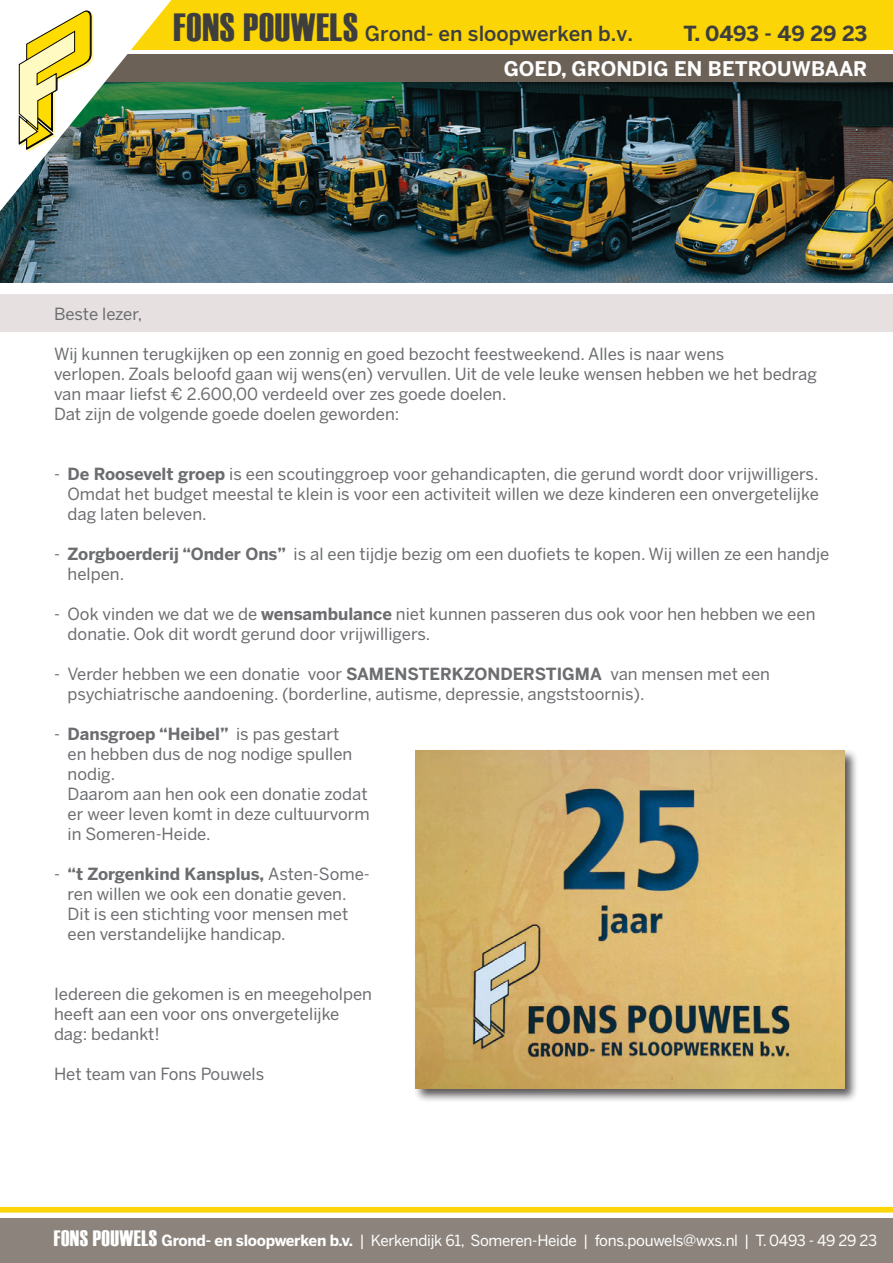
<style>
.page{position:relative;width:893px;height:1263px;background:#fff}
.page>*{position:absolute;margin:0;border:0;box-sizing:border-box;transform-origin:0 0}
.t1{font:500 20.7px "Benton Sans";color:#3e3e3f}
.t2{font:700 20.7px "Benton Sans";letter-spacing:-.01em;color:#3e3e3f}
.t3{font:700 20.1px "Benton Sans";color:#fff}
.t4{font:16.65px/20px "Benton Sans";color:#6c6d70}
.t5{font:15.3px "Benton Sans";letter-spacing:-.02em;color:#fff}
.s1{font-family:"Haettenschweiler";font-weight:400;font-size:39.15px}
.s2{font-weight:700}
.s3{font-family:"Haettenschweiler";font-size:22.2px}
</style>
<div class="page">
<img style="left:0;top:82px;width:893px;height:200px">
<div style="left:97px;top:54px;width:796px;height:28px;background:#6c6157"></div>
<div style="left:101px;top:0;width:792px;height:50px;background:#fbd506"></div>
<img style="left:0;top:0;width:171px;height:211px">
<div style="left:0;top:294px;width:893px;height:38px;background:#e6e1e0"></div>
<div style="left:0;top:1218px;width:893px;height:45px;background:#8c847c"></div>
<div style="left:0;top:1207px;width:893px;height:5px;background:#fbd506"></div>
<div style="left:413px;top:748px;width:445px;height:354px;background:#231f20;opacity:.75"></div>
<img style="left:416px;top:750px;width:428px;height:339px">
<p class="t1" style="left:174px;top:21px;width:461px"><span class="s1">FONS POUWELS</span> Grond- en sloopwerken b.v.</p>
<p class="t2" style="left:683px;top:21px;width:185px">T. 0493 - 49 29 23</p>
<p class="t3" style="left:504px;top:57px;width:365px">GOED, GRONDIG EN BETROUWBAAR</p>
<p class="t4" style="left:54px;top:304px;width:90px">Beste lezer,</p>
<p class="t4" style="left:54px;top:344px;width:764px">Wij kunnen terugkijken op een zonnig en goed bezocht feestweekend. Alles is naar wens<br>verlopen. Zoals beloofd gaan wij wens(en) vervullen. Uit de vele leuke wensen hebben we het bedrag van maar liefst € 2.600,00 verdeeld over zes goede doelen.<br>Dat zijn de volgende goede doelen geworden:</p>
<p class="t4" style="left:68px;top:464px;width:753px;text-align:justify;text-indent:-14px">- <span class="s2">De Roosevelt groep</span> is een scoutinggroep voor gehandicapten, die gerund wordt door vrijwilligers.<br>Omdat het budget meestal te klein is voor een activiteit willen we deze kinderen een onvergetelijke dag laten beleven.</p>
<p class="t4" style="left:68px;top:544px;width:763px;text-indent:-14px">- <span class="s2">Zorgboerderij “Onder Ons”</span> is al een tijdje bezig om een duofiets te kopen. Wij willen ze een handje helpen.</p>
<p class="t4" style="left:68px;top:604px;width:749px;text-indent:-14px">- Ook vinden we dat we de <span class="s2">wensambulance</span> niet kunnen passeren dus ook voor hen hebben we een donatie. Ook dit wordt gerund door vrijwilligers.</p>
<p class="t4" style="left:68px;top:664px;width:704px;text-indent:-14px">- Verder hebben we een donatie voor <span class="s2">SAMENSTERKZONDERSTIGMA</span> van mensen met een psychiatrische aandoening. (borderline, autisme, depressie, angststoornis).</p>
<p class="t4" style="left:68px;top:724px;width:304px;text-indent:-14px">- <span class="s2">Dansgroep “Heibel”</span> is pas gestart<br>en hebben dus de nog nodige spullen nodig.<br>Daarom aan hen ook een donatie zodat er weer leven komt in deze cultuurvorm in Someren-Heide.</p>
<p class="t4" style="left:68px;top:864px;width:304px;text-indent:-14px">- <span class="s2">“t Zorgenkind Kansplus,</span> Asten-Some&shy;ren willen we ook een donatie geven.<br>Dit is een stichting voor mensen met een verstandelijke handicap.</p>
<p class="t4" style="left:54px;top:984px;width:320px">Iedereen die gekomen is en meegeholpen heeft aan een voor ons onvergetelijke dag: bedankt!</p>
<p class="t4" style="left:54px;top:1064px;width:212px">Het team van Fons Pouwels</p>
<p class="t5" style="left:54px;top:1231px;width:825px"><span class="s3">FONS POUWELS</span> <span class="s2">Grond- en sloopwerken b.v.</span> | Kerkendijk 61, Someren-Heide | fons.pouwels@wxs.nl | T. 0493 - 49 29 23</p>
</div>
